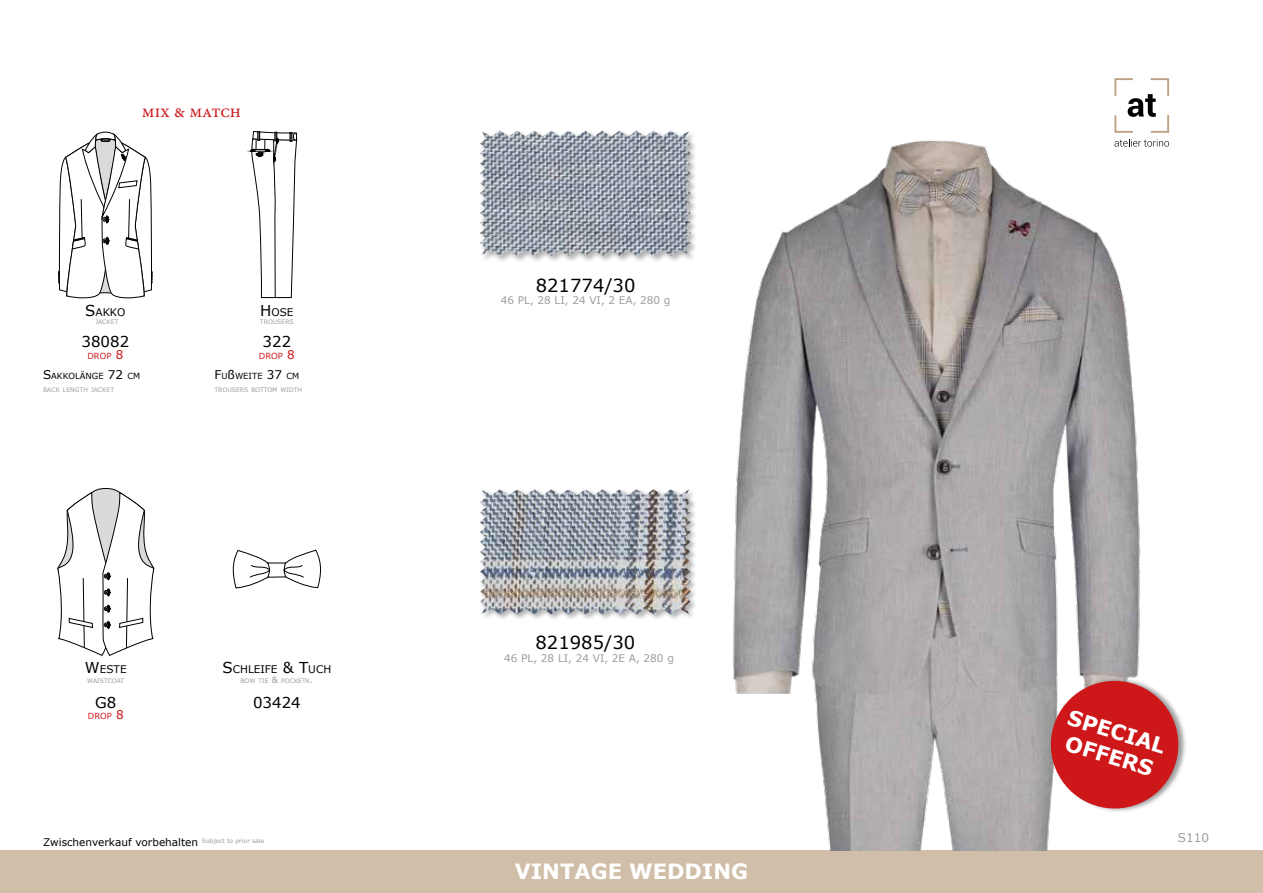
<style>
.page{position:relative;width:1263px;height:893px;background:#fff}
.page>*{position:absolute;margin:0;border:0;box-sizing:border-box;transform-origin:0 0}
.t1{font:700 21px "Verdana";color:#fff}
.t2{font:700 21px/25.2px "Verdana";color:#fff}
.t3{font:18px "Verdana";color:#000}
.t4{font:18px "Minion Pro";color:#cd1719}
.t5{font:15px "Verdana";color:#000}
.t6{font:12px "Verdana";color:#9d9d9c}
.t7{font:10.5px "Verdana";color:#9d9d9c}
.t8{font:10.5px "Verdana";color:#000}
.t9{font:10.5px "Verdana";color:#000}
.t10{font:8.4px "Verdana";color:#000}
.t11{font:8.4px "Verdana";color:#cd1719}
.t12{font:6.15px "Verdana";color:#9d9d9c}
.s1{font-size:15px}
.s2{font-size:12px}
.s3{font-size:8.7px}
</style>
<div class="page">
<div style="left:0;top:850px;width:1263px;height:43px;background:#d0bea9"></div>
<svg style="left:1114px;top:78px;width:55px;height:51px"></svg>
<img style="left:733px;top:129px;width:437px;height:721px">
<svg style="left:252px;top:131px;width:45px;height:167px"></svg>
<svg style="left:58px;top:131px;width:94px;height:168px"></svg>
<svg style="left:58px;top:488px;width:96px;height:168px"></svg>
<svg style="left:232px;top:550px;width:89px;height:38px"></svg>
<div style="left:479px;top:129px;width:218px;height:134px;background:#000;opacity:.3"></div>
<img style="left:480px;top:131px;width:211px;height:125px">
<div style="left:479px;top:488px;width:218px;height:133px;background:#000;opacity:.3"></div>
<img style="left:480px;top:489px;width:211px;height:125px">
<div style="left:1051px;top:677px;width:136px;height:136px;background:#000;opacity:.39"></div>
<svg style="left:1045px;top:675px;width:139px;height:139px"></svg>
<h2 class="t4" style="left:142px;top:99px;width:101px">mix &amp; match</h2>
<h3 class="t9" style="left:85px;top:305px;width:42px"><span class="s1">S</span>AKKO</h3>
<p class="t12" style="left:95px;top:318px;width:25px">JACKET</p>
<h3 class="t5" style="left:82px;top:332px;width:49px">38082</h3>
<h3 class="t11" style="left:87px;top:350px;width:37px">DROP <span class="s2">8</span></h3>
<h3 class="t10" style="left:43px;top:371px;width:99px"><span class="s2">S</span>AKKOLÄNGE <span class="s2">72</span> CM</h3>
<p class="t12" style="left:43px;top:386px;width:73px">BACK LENGTH JACKET</p>
<h3 class="t9" style="left:260px;top:305px;width:35px"><span class="s1">H</span>OSE</h3>
<p class="t12" style="left:260px;top:318px;width:35px">TROUSERS</p>
<h3 class="t5" style="left:263px;top:332px;width:30px">322</h3>
<h3 class="t11" style="left:259px;top:350px;width:37px">DROP <span class="s2">8</span></h3>
<h3 class="t10" style="left:214px;top:371px;width:86px"><span class="s2">F</span>U<span class="s2">ß</span>WEITE <span class="s2">37</span> CM</h3>
<p class="t12" style="left:214px;top:386px;width:88px">TROUSERS BOTTOM WIDTH</p>
<h3 class="t9" style="left:85px;top:663px;width:43px"><span class="s1">W</span>ESTE</h3>
<p class="t12" style="left:87px;top:677px;width:39px">WAISTCOAT</p>
<h3 class="t5" style="left:95px;top:693px;width:23px">G8</h3>
<h3 class="t11" style="left:88px;top:711px;width:37px">DROP <span class="s2">8</span></h3>
<h3 class="t9" style="left:223px;top:663px;width:108px"><span class="s1">S</span>CH LEIFE <span class="s1">&amp; T</span>UCH</h3>
<p class="t12" style="left:240px;top:677px;width:74px">BOW TIE <span class="s3">&amp;</span> POCKETK<span class="s3">.</span></p>
<h3 class="t5" style="left:253px;top:693px;width:49px">03424</h3>
<h3 class="t8" style="left:43px;top:836px;width:223px">Zwischenverkauf vorbehalten <sup>Subject</sup> <sup>to</sup> <sup>prior</sup> <sup>sale</sup></h3>
<h2 class="t3" style="left:536px;top:274px;width:101px">821774/30</h2>
<h3 class="t7" style="left:501px;top:294px;width:171px">46 PL, 28 LI, 24 VI, 2 EA, 280 g</h3>
<h2 class="t3" style="left:535px;top:631px;width:101px">821985/30</h2>
<h3 class="t7" style="left:504px;top:651px;width:171px">46 PL, 28 LI, 24 VI, 2E A, 280 g</h3>
<h1 class="t1" style="left:515px;top:858px;width:235px">VINTAGE WEDDING</h1>
<h1 class="t2" style="left:1072px;top:705px;width:102px;rotate:17deg">SPECIAL<br>OFFERS</h1>
<h3 class="t6" style="left:1178px;top:830px;width:33px">S110</h3>
</div>
